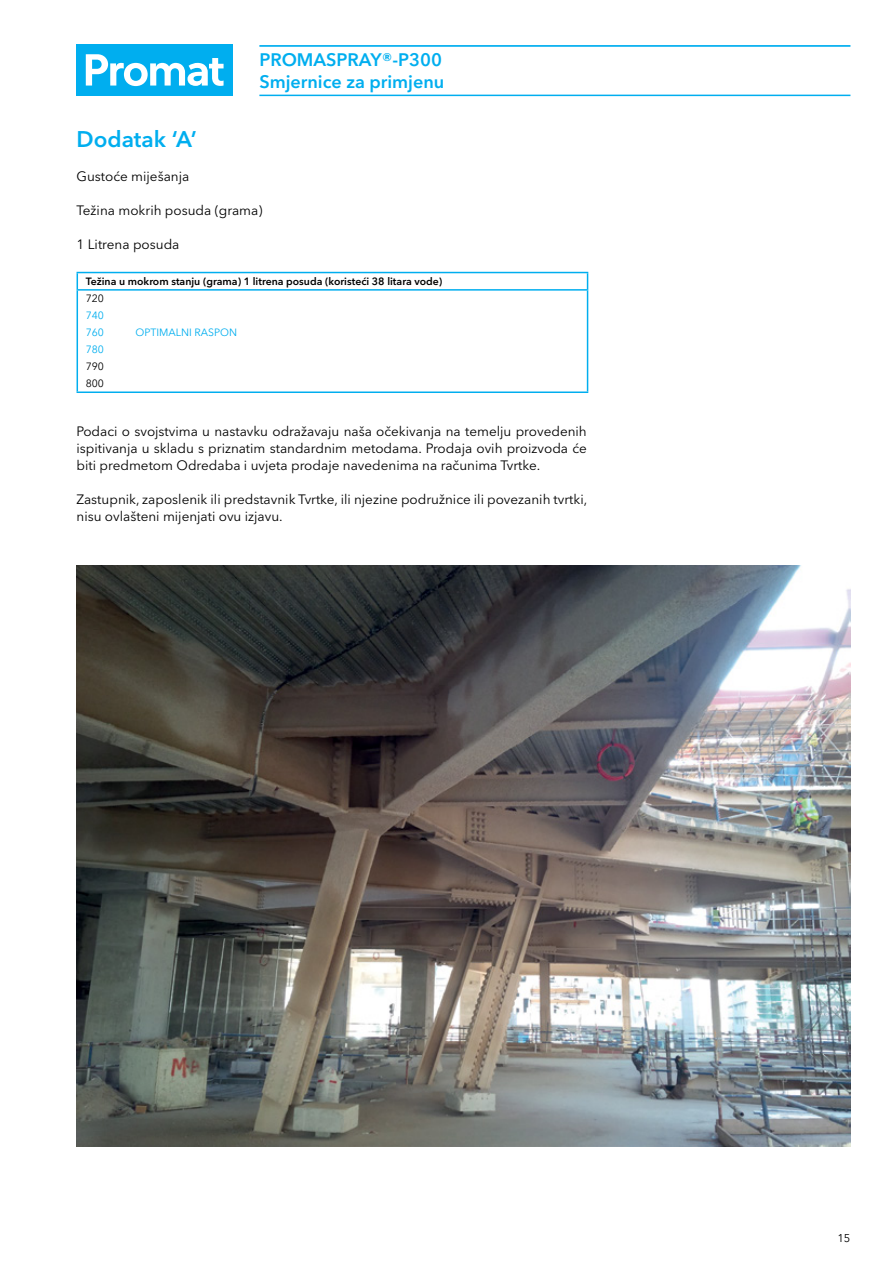
<style>
.page{position:relative;width:893px;height:1263px;background:#fff}
.page>*{position:absolute;margin:0;border:0;box-sizing:border-box;transform-origin:0 0}
.t1{font:600 22.5px "Avenir Next W1 G";color:#00aeef}
.t2{font:600 18px/21.3px "Avenir Next W1 G";color:#00aeef}
.t3{font:13.5px/17px "Avenir Next W1 G";color:#000;text-align:justify}
.t4{font:11.25px "Avenir Next W1 G";color:#000}
.t5{font:600 10.5px "Avenir Next W1 G";color:#000}
.t6{font:10.5px/17px "Avenir Next W1 G";color:#00aeef}
.t7{font:10.5px/17px "Avenir Next W1 G";color:#000}
</style>
<div class="page">
<div style="left:77px;top:45px;width:156px;height:51px;background:#00aeef"></div>
<svg style="left:86px;top:54px;width:138px;height:32px"></svg>
<img style="left:77px;top:566px;width:773px;height:580px">
<hr style="left:259px;top:45px;width:591px;height:2px;background:#00aeef">
<hr style="left:259px;top:95px;width:591px;height:1px;background:#00aeef">
<hr style="left:77px;top:272px;width:511px;height:1px;background:#00aeef">
<svg style="left:77px;top:273px;width:1px;height:16px"></svg>
<svg style="left:587px;top:273px;width:1px;height:16px"></svg>
<hr style="left:77px;top:289px;width:511px;height:2px;background:#00aeef">
<hr style="left:77px;top:291px;width:1px;height:100px;background:#00aeef">
<hr style="left:587px;top:291px;width:1px;height:100px;background:#00aeef">
<hr style="left:77px;top:391px;width:511px;height:2px;background:#00aeef">
<h2 class="t2" style="left:259px;top:49px;width:186px">PROMASPRAY®-P300<br>Smjernice za primjenu</h2>
<h1 class="t1" style="left:77px;top:125px;width:122px">Dodatak ‘A’</h1>
<p class="t3" style="left:77px;top:168px;width:114px">Gustoće miješanja</p>
<p class="t3" style="left:77px;top:202px;width:187px">Težina mokrih posuda (grama)</p>
<p class="t3" style="left:77px;top:236px;width:104px">1 Litrena posuda</p>
<p class="t5" style="left:86px;top:275px;width:358px">Težina u mokrom stanju (grama) 1 litrena posuda (koristeći 38 litara vode)</p>
<p class="t7" style="left:86px;top:290px;width:20px">720</p>
<p class="t6" style="left:86px;top:307px;width:20px">740<br>760</p>
<p class="t6" style="left:136px;top:324px;width:103px">OPTIMALNI RASPON</p>
<p class="t6" style="left:86px;top:341px;width:20px">780</p>
<p class="t7" style="left:86px;top:358px;width:20px">790<br>800</p>
<p class="t3" style="left:77px;top:423px;width:512px">Podaci o svojstvima u nastavku odražavaju naša očekivanja na temelju provedenih ispitivanja u skladu s priznatim standardnim metodama. Prodaja ovih proizvoda će biti predmetom Odredaba i uvjeta prodaje navedenima na računima Tvrtke.</p>
<p class="t3" style="left:77px;top:491px;width:512px">Zastupnik, zaposlenik ili predstavnik Tvrtke, ili njezine podružnice ili povezanih tvrtki, nisu ovlašteni mijenjati ovu izjavu.</p>
<p class="t4" style="left:837px;top:1231px;width:15px">15</p>
</div>
